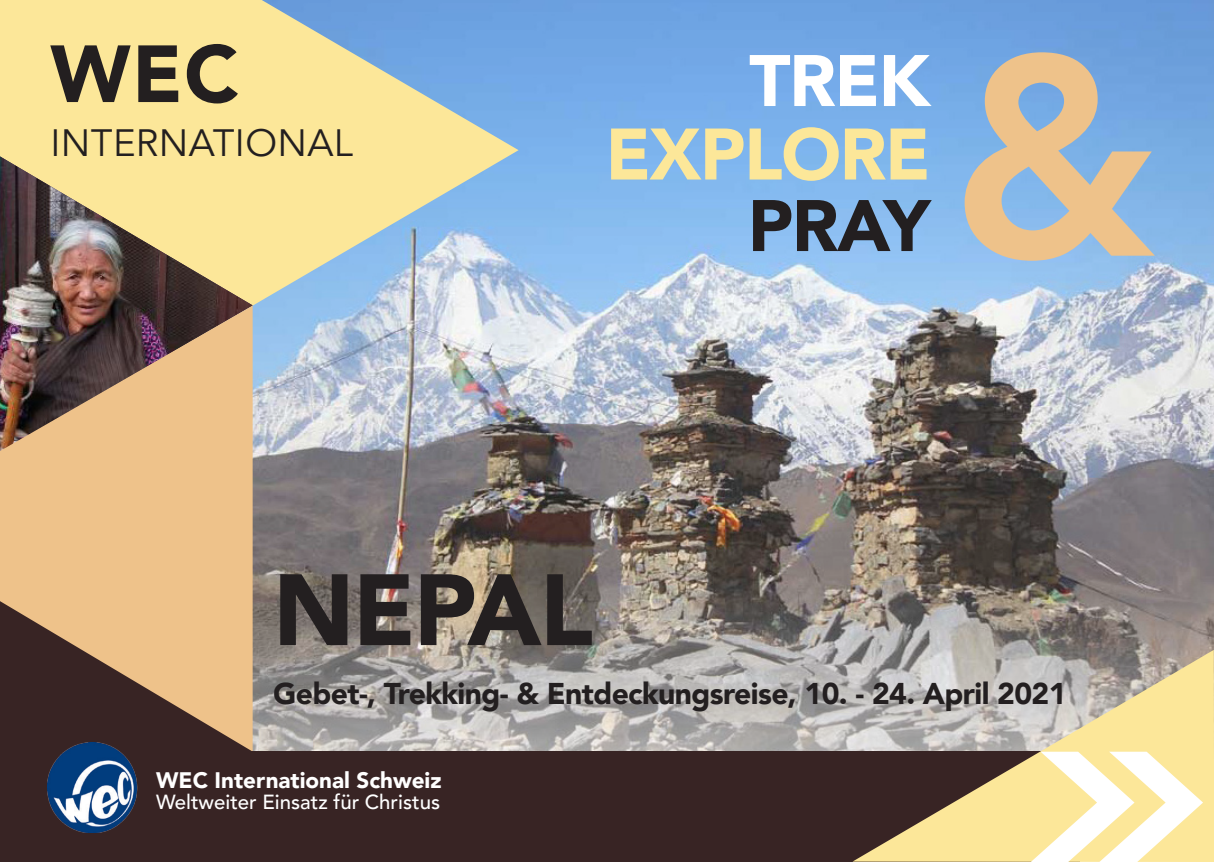
<style>
.page{position:relative;width:1214px;height:862px;background:#fff}
.page>*{position:absolute;margin:0;border:0;box-sizing:border-box;transform-origin:0 0}
.t1{font:800 280px "Avenir LT Pro";color:#eec28a}
.t2{font:900 100px "Avenir LT Pro";letter-spacing:-.02em;color:#231f20}
.t3{font:900 80px "Avenir LT Pro";color:#231f20}
.t4{font:900 72px "Avenir LT Pro";letter-spacing:-.02em;color:#fce799}
.t5{font:900 72px "Avenir LT Pro";color:#fff}
.t6{font:900 72px "Avenir LT Pro";color:#231f20}
.GNB-Text{font:38px "Avenir LT Pro";letter-spacing:.01em;color:#231f20}
.t7{font:900 30px "Avenir LT Pro";letter-spacing:-.02em;color:#231f20}
.GNB-Text-2{font:900 22.4px "Avenir LT Pro";color:#fff}
.GNB-Text-3{font:500 20.4px "Avenir LT Pro";color:#fff}
</style>
<div class="page">
<img style="left:252px;top:0;width:961px;height:751px">
<svg style="left:0;top:0;width:518px;height:453px;background:#cfd2ba"></svg>
<img style="left:0;top:156px;width:252px;height:150px">
<svg style="left:0;top:306px;width:252px;height:295px;background:#c59f76"></svg>
<div style="left:0;top:751px;width:1079px;height:111px;background:#382424"></div>
<svg style="left:852px;top:650px;width:361px;height:212px"></svg>
<svg style="left:0;top:601px;width:271px;height:150px;background:#95775c"></svg>
<svg style="left:1030px;top:751px;width:172px;height:111px"></svg>
<img style="left:48px;top:742px;width:99px;height:90px">
<p class="t3" style="left:50px;top:26px;width:190px">WEC</p>
<p class="GNB-Text" style="left:50px;top:120px;width:304px">INTERNATIONAL</p>
<p class="t5" style="left:749px;top:37px;width:183px">TREK</p>
<p class="t4" style="left:605px;top:111px;width:326px">EXPLORE</p>
<p class="t6" style="left:747px;top:182px;width:184px">PRAY</p>
<p class="t1" style="left:951px;top:-8px;width:209px">&amp;</p>
<p class="t2" style="left:273px;top:550px;width:321px">NEPAL</p>
<p class="t7" style="left:273px;top:675px;width:794px">Gebet-, Trekking- &amp; Entdeckungsreise, 10. - 24. April 2021</p>
<p class="GNB-Text-2" style="left:156px;top:766px;width:287px">WEC International Schweiz</p>
<p class="GNB-Text-3" style="left:156px;top:789px;width:285px">Weltweiter Einsatz für Christus</p>
</div>
